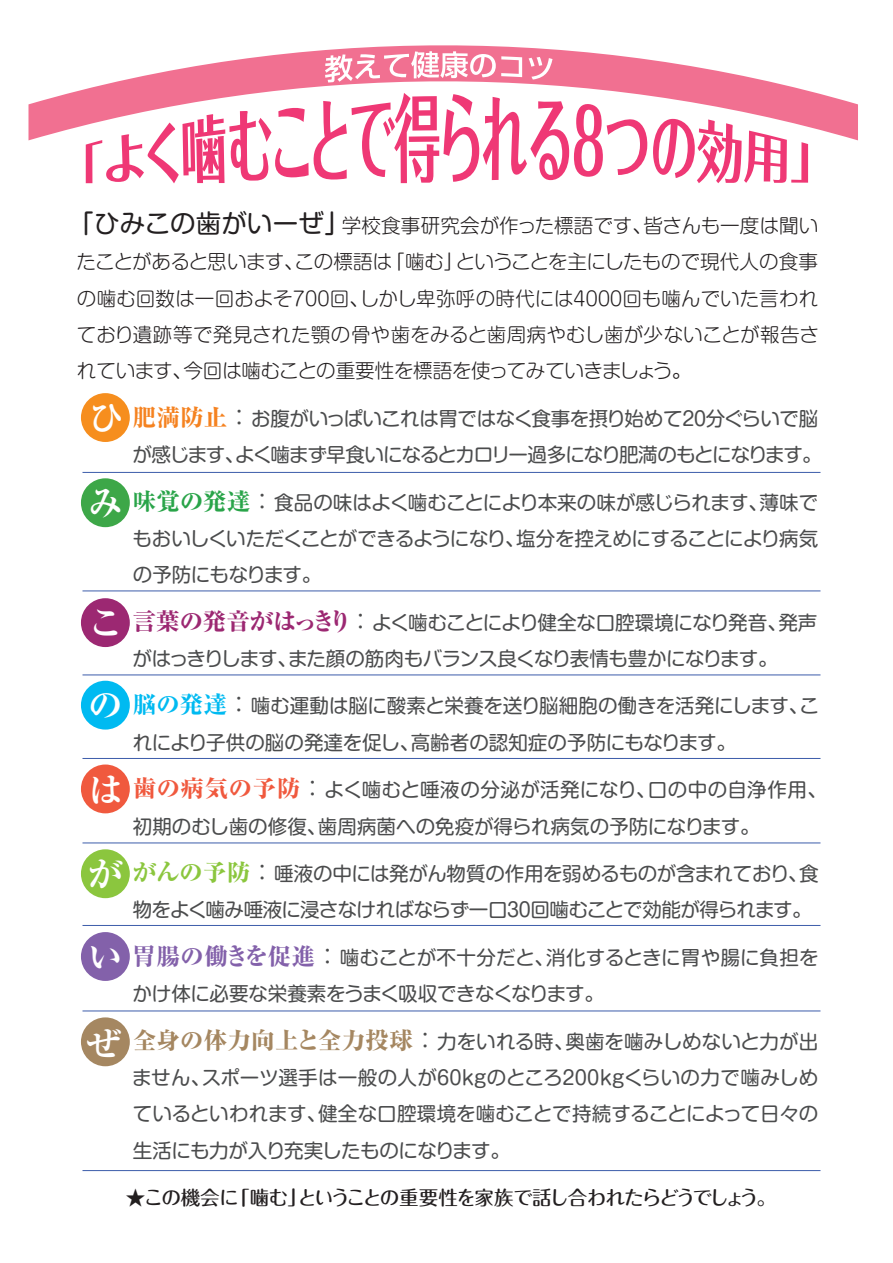
<style>
.page{position:relative;width:893px;height:1263px;background:#fff}
.page>*{position:absolute;margin:0;border:0;box-sizing:border-box;transform-origin:0 0}
.t1{font:800 expanded 55.05px "Ryumin Pro";color:#f68e1e}
.t2{font:800 expanded 55.05px "Ryumin Pro";color:#3da748}
.t3{font:800 expanded 55.05px "Ryumin Pro";color:#9c2872}
.t4{font:800 expanded 55.05px "Ryumin Pro";color:#00baf1}
.t5{font:800 expanded 55.05px "Ryumin Pro";color:#f0593e}
.t6{font:800 expanded 55.05px "Ryumin Pro";color:#8bc63e}
.t7{font:800 expanded 55.05px "Ryumin Pro";color:#8361aa}
.t8{font:800 expanded 55.05px "Ryumin Pro";color:#a58761}
.t9{font:19.5px/36.3px "Shin M Go Pro";letter-spacing:-.025em;color:#4b4c4d}
.t10{font:300 19.5px/36.3px "Shin M Go Pro";letter-spacing:-.02em;color:#231f20;text-align:justify}
.t11{font:19.5px/36.3px "Shin M Go Pro";letter-spacing:-.05em;color:#4b4c4d}
.t12{font:19.5px/36.3px "Shin M Go Pro";color:#4b4c4d}
.t13{font:500 19.5px "Maru Fo Pro";letter-spacing:-.075em;color:#231f20}
.s1{font-weight:400;font-size:25.5px}
.s2{font-family:"Ryumin Pro";font-weight:800;font-size:23.55px;color:#f58220}
.s3{font-size:23.55px}
.s4{font-family:"Ryumin Pro";font-weight:800;font-size:23.55px;color:#29a449}
.s5{font-family:"Ryumin Pro";font-weight:800;font-size:23.55px;color:#9c2872}
.s6{font-family:"Ryumin Pro";font-weight:800;font-size:23.55px;color:#00baf1}
.s7{font-family:"Ryumin Pro";font-weight:800;font-size:23.55px;color:#f0593e}
.s8{font-family:"Ryumin Pro";font-weight:800;font-size:23.55px;color:#8bc63e}
.s9{font-family:"Ryumin Pro";font-weight:800;font-size:23.55px;color:#8361aa}
.s10{font-family:"Ryumin Pro";font-weight:800;font-size:23.55px;color:#a58761}
.s11{font-weight:700;font-size:34.8px;color:#fff}
</style>
<div class="page">
<svg style="left:86px;top:140px;width:722px;height:43px"></svg>
<svg style="left:28px;top:45px;width:830px;height:95px"></svg>
<svg style="left:325px;top:51px;width:197px;height:32px"></svg>
<svg style="left:529px;top:57px;width:24px;height:23px"></svg>
<hr style="left:82px;top:472px;width:738px;height:1px;background:#3c5caa">
<hr style="left:82px;top:591px;width:738px;height:1px;background:#3c5caa">
<hr style="left:82px;top:675px;width:738px;height:1px;background:#3c5caa">
<hr style="left:82px;top:758px;width:738px;height:1px;background:#3c5caa">
<hr style="left:82px;top:843px;width:738px;height:1px;background:#3c5caa">
<hr style="left:82px;top:925px;width:738px;height:1px;background:#3c5caa">
<hr style="left:82px;top:1011px;width:738px;height:1px;background:#3c5caa">
<hr style="left:82px;top:1170px;width:738px;height:1px;background:#3c5caa">
<p class="t10" style="left:77px;top:205px;width:744px;text-indent:-8px"><span class="s1">「ひみこの歯がいーぜ」</span>学校食事研究会が作った標語です、皆さんも一度は聞いたことがあると思います、この標語は「噛む」ということを主にしたもので現代人の食事の噛む回数は一回およそ７００回、しかし卑弥呼の時代には4000回も噛んでいた言われており遺跡等で発見された顎の骨や歯をみると歯周病やむし歯が少ないことが報告されています、今回は噛むことの重要性を標語を使ってみていきましょう。</p>
<p class="t11" style="left:133px;top:398px;width:691px"><span class="s2">肥満防止</span><span class="s3">：</span>お腹がいっぱいこれは胃ではなく食事を摂り始めて20分ぐらいで脳が感じます、よく噛まず早食いになるとカロリー過多になり肥満のもとになります。</p>
<p class="t9" style="left:132px;top:482px;width:687px;text-align:justify"><span class="s4">味覚の発達</span><span class="s3">：</span>食品の味はよく噛むことにより本来の味が感じられます、薄味でもおいしくいただくことができるようになり、塩分を控えめにすることにより病気の予防にもなります。</p>
<p class="t9" style="left:133px;top:602px;width:686px"><span class="s5">言葉の発音がはっきり</span><span class="s3">：</span>よく噛むことにより健全な口腔環境になり発音、発声がはっきりします、また顔の筋肉もバランス良くなり表情も豊かになります。</p>
<p class="t9" style="left:133px;top:686px;width:688px"><span class="s6">脳の発達</span><span class="s3">：</span>噛む運動は脳に酸素と栄養を送り脳細胞の働きを活発にします、これにより子供の脳の発達を促し、高齢者の認知症の予防にもなります。</p>
<p class="t12" style="left:133px;top:769px;width:696px"><span class="s7">歯の病気の予防</span><span class="s3">：</span>よく噛むと唾液の分泌が活発になり、口の中の自浄作用、初期のむし歯の修復、歯周病菌への免疫が得られ病気の予防になります。</p>
<p class="t9" style="left:133px;top:853px;width:687px"><span class="s8">がんの予防</span><span class="s3">：</span>唾液の中には発がん物質の作用を弱めるものが含まれており、食物をよく噛み唾液に浸さなければならず一口30回噛むことで効能が得られます。</p>
<p class="t9" style="left:133px;top:937px;width:688px"><span class="s9">胃腸の働きを促進</span><span class="s3">：</span>噛むことが不十分だと、消化するときに胃や腸に負担をかけ体に必要な栄養素をうまく吸収できなくなります。</p>
<p class="t9" style="left:132px;top:1021px;width:688px;text-align:justify"><span class="s10">全身の体力向上と全力投球</span><span class="s3">：</span>力をいれる時、奥歯を噛みしめないと力が出ません、スポーツ選手は一般の人が６０kgのところ２００kgくらいの力で噛みしめているといわれます、健全な口腔環境を噛むことで持続することによって日々の生活にも力が入り充実したものになります。</p>
<p class="t13" style="left:126px;top:1182px;width:652px">★この機会に「噛む」ということの重要性を家族で話し合われたらどうでしょう。</p>
<h1 class="t1" style="left:78px;top:374px;width:57px">●<span class="s11">ひ</span></h1>
<h1 class="t2" style="left:78px;top:459px;width:57px">●<span class="s11">み</span></h1>
<h1 class="t3" style="left:78px;top:579px;width:57px">●<span class="s11">こ</span></h1>
<h1 class="t4" style="left:78px;top:662px;width:57px">●<span class="s11">の</span></h1>
<h1 class="t5" style="left:78px;top:746px;width:57px">●<span class="s11">は</span></h1>
<h1 class="t6" style="left:78px;top:830px;width:57px">●<span class="s11">が</span></h1>
<h1 class="t7" style="left:78px;top:913px;width:57px">●<span class="s11">い</span></h1>
<h1 class="t8" style="left:78px;top:998px;width:57px">●<span class="s11">ぜ</span></h1>
</div>
